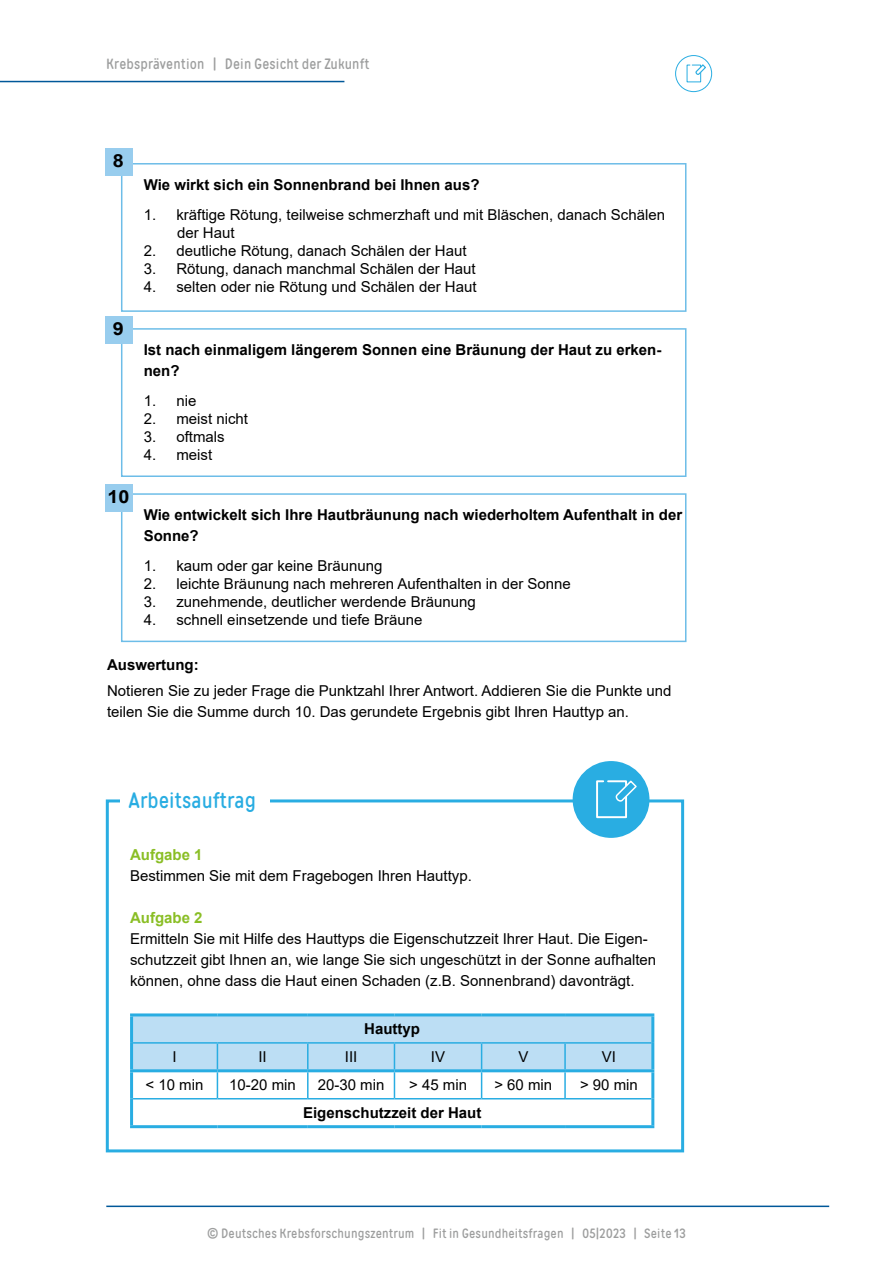
<style>
.page{position:relative;width:893px;height:1263px;background:#fff}
.page>*{position:absolute;margin:0;border:0;box-sizing:border-box;transform-origin:0 0}
.t1{font:22.5px "Matias";color:#29ade2}
.t2{font:700 18px "Arial";color:#000;scale:1.1 1}
.t3{font:700 15.15px "Arial";color:#8abe25}
.t4{font:15px/21px "Arial";color:#000}
.t5{font:700 15px/21px "Arial";color:#000}
.t6{font:15px "Matias";letter-spacing:.01em;color:#9d9e9e}
.t7{font:13.5px "Matias";letter-spacing:.01em;color:#9d9e9e}
</style>
<div class="page">
<hr style="left:106px;top:1205px;width:723px;height:2px;background:#005899">
<hr style="left:0;top:81px;width:344px;height:1px;background:#005899">
<div style="left:121px;top:163px;width:565px;height:149px;border:2px solid #6dbde8"></div>
<div style="left:106px;top:148px;width:27px;height:27px;background:#98cdee"></div>
<div style="left:121px;top:328px;width:565px;height:149px;border:2px solid #6dbde8"></div>
<div style="left:106px;top:316px;width:27px;height:27px;background:#98cdee"></div>
<div style="left:121px;top:493px;width:565px;height:149px;border:2px solid #6dbde8"></div>
<div style="left:106px;top:484px;width:27px;height:27px;background:#98cdee"></div>
<svg style="left:133px;top:1016px;width:518px;height:82px"></svg>
<hr style="left:564px;top:1072px;width:2px;height:26px;background:#29ade2">
<hr style="left:133px;top:1098px;width:84px;height:1px;background:#29ade2">
<hr style="left:217px;top:1098px;width:91px;height:1px;background:#29ade2">
<hr style="left:308px;top:1098px;width:86px;height:1px;background:#29ade2">
<hr style="left:394px;top:1098px;width:88px;height:1px;background:#29ade2">
<hr style="left:482px;top:1098px;width:83px;height:1px;background:#29ade2">
<hr style="left:565px;top:1098px;width:86px;height:1px;background:#29ade2">
<hr style="left:130px;top:1072px;width:3px;height:27px;background:#29ade2">
<hr style="left:651px;top:1072px;width:3px;height:27px;background:#29ade2">
<hr style="left:130px;top:1099px;width:3px;height:26px;background:#29ade2">
<hr style="left:651px;top:1099px;width:3px;height:26px;background:#29ade2">
<hr style="left:130px;top:1125px;width:87px;height:3px;background:#29ade2">
<hr style="left:217px;top:1125px;width:91px;height:3px;background:#29ade2">
<hr style="left:308px;top:1125px;width:86px;height:3px;background:#29ade2">
<hr style="left:394px;top:1125px;width:88px;height:3px;background:#29ade2">
<hr style="left:482px;top:1125px;width:83px;height:3px;background:#29ade2">
<hr style="left:565px;top:1125px;width:89px;height:3px;background:#29ade2">
<hr style="left:130px;top:1013px;width:87px;height:3px;background:#29ade2">
<hr style="left:130px;top:1016px;width:3px;height:27px;background:#29ade2">
<hr style="left:217px;top:1013px;width:91px;height:3px;background:#29ade2">
<hr style="left:308px;top:1013px;width:86px;height:3px;background:#29ade2">
<hr style="left:394px;top:1013px;width:88px;height:3px;background:#29ade2">
<hr style="left:482px;top:1013px;width:83px;height:3px;background:#29ade2">
<hr style="left:565px;top:1013px;width:89px;height:3px;background:#29ade2">
<hr style="left:651px;top:1016px;width:3px;height:27px;background:#29ade2">
<hr style="left:130px;top:1043px;width:3px;height:26px;background:#29ade2">
<hr style="left:651px;top:1043px;width:3px;height:26px;background:#29ade2">
<hr style="left:130px;top:1069px;width:87px;height:3px;background:#29ade2">
<hr style="left:217px;top:1069px;width:91px;height:3px;background:#29ade2">
<hr style="left:308px;top:1069px;width:86px;height:3px;background:#29ade2">
<hr style="left:394px;top:1069px;width:88px;height:3px;background:#29ade2">
<hr style="left:482px;top:1069px;width:83px;height:3px;background:#29ade2">
<hr style="left:565px;top:1069px;width:89px;height:3px;background:#29ade2">
<div style="left:106px;top:799px;width:578px;height:353px;border:3px solid #29ade2"></div>
<div style="left:573px;top:761px;width:76px;height:77px;background:#29ade2;border-radius:50%"></div>
<svg style="left:596px;top:780px;width:41px;height:39px"></svg>
<div style="left:120px;top:787px;width:149px;height:27px;background:#fff"></div>
<div style="left:675px;top:55px;width:37px;height:37px;background:#fff;border:1px solid #29ade2;border-radius:50%"></div>
<svg style="left:686px;top:64px;width:20px;height:19px"></svg>
<p class="t6" style="left:106px;top:55px;width:265px">Krebsprävention | Dein Gesicht der Zukunft</p>
<p class="t2" style="left:113px;top:148px;width:12px">8</p>
<p class="t2" style="left:113px;top:316px;width:12px">9</p>
<p class="t2" style="left:107px;top:484px;width:22px">10</p>
<p class="t5" style="left:144px;top:174px;width:337px">Wie wirkt sich ein Sonnenbrand bei Ihnen aus?</p>
<p class="t4" style="left:177px;top:206px;width:489px;line-height:18px;text-indent:-33px">1. kräftige Rötung, teilweise schmerzhaft und mit Bläschen, danach Schälen der Haut</p>
<p class="t4" style="left:144px;top:240px;width:324px">2. deutliche Rötung, danach Schälen der Haut</p>
<p class="t4" style="left:144px;top:258px;width:334px">3. Rötung, danach manchmal Schälen der Haut</p>
<p class="t4" style="left:144px;top:276px;width:334px">4. selten oder nie Rötung und Schälen der Haut</p>
<p class="t5" style="left:144px;top:339px;width:519px">Ist nach einmaligem längerem Sonnen eine Bräunung der Haut zu erken&shy;nen?</p>
<p class="t4" style="left:144px;top:390px;width:54px">1. nie</p>
<p class="t4" style="left:144px;top:408px;width:106px">2. meist nicht</p>
<p class="t4" style="left:144px;top:426px;width:83px">3. oftmals</p>
<p class="t4" style="left:144px;top:444px;width:70px">4. meist</p>
<p class="t5" style="left:144px;top:504px;width:540px">Wie entwickelt sich Ihre Hautbräunung nach wiederholtem Aufenthalt in der<br>Sonne?</p>
<p class="t4" style="left:144px;top:555px;width:240px">1. kaum oder gar keine Bräunung</p>
<p class="t4" style="left:144px;top:573px;width:429px">2. leichte Bräunung nach mehreren Aufenthalten in der Sonne</p>
<p class="t4" style="left:144px;top:591px;width:334px">3. zunehmende, deutlicher werdende Bräunung</p>
<p class="t4" style="left:144px;top:609px;width:280px">4. schnell einsetzende und tiefe Bräune</p>
<p class="t5" style="left:107px;top:655px;width:93px">Auswertung:</p>
<p class="t4" style="left:107px;top:680px;width:566px">Notieren Sie zu jeder Frage die Punktzahl Ihrer Antwort. Addieren Sie die Punkte und teilen Sie die Summe durch 10. Das gerundete Ergebnis gibt Ihren Hauttyp an.</p>
<h1 class="t1" style="left:129px;top:786px;width:129px">Arbeitsauftrag</h1>
<p class="t3" style="left:130px;top:844px;width:74px">Aufgabe 1</p>
<p class="t4" style="left:130px;top:865px;width:343px">Bestimmen Sie mit dem Fragebogen Ihren Hauttyp.</p>
<p class="t3" style="left:130px;top:907px;width:74px">Aufgabe 2</p>
<p class="t4" style="left:130px;top:928px;width:528px">Ermitteln Sie mit Hilfe des Hauttyps die Eigenschutzzeit Ihrer Haut. Die Eigen&shy;schutzzeit gibt Ihnen an, wie lange Sie sich ungeschützt in der Sonne aufhalten können, ohne dass die Haut einen Schaden (z.B. Sonnenbrand) davonträgt.</p>
<p class="t5" style="left:364px;top:1019px;width:57px">Hauttyp</p>
<p class="t4" style="left:172px;top:1046px;width:6px">I</p>
<p class="t4" style="left:258px;top:1046px;width:10px">II</p>
<p class="t4" style="left:345px;top:1046px;width:14px">III</p>
<p class="t4" style="left:431px;top:1046px;width:16px">IV</p>
<p class="t4" style="left:518px;top:1046px;width:12px">V</p>
<p class="t4" style="left:602px;top:1046px;width:16px">VI</p>
<p class="t4" style="left:146px;top:1074px;width:59px">&lt; 10 min</p>
<p class="t4" style="left:229px;top:1074px;width:68px">10-20 min</p>
<p class="t4" style="left:318px;top:1074px;width:68px">20-30 min</p>
<p class="t4" style="left:409px;top:1074px;width:59px">&gt; 45 min</p>
<p class="t4" style="left:494px;top:1074px;width:59px">&gt; 60 min</p>
<p class="t4" style="left:580px;top:1074px;width:59px">&gt; 90 min</p>
<p class="t5" style="left:303px;top:1102px;width:180px">Eigenschutzzeit der Haut</p>
<p class="t7" style="left:207px;top:1225px;width:480px">© Deutsches Krebsforschungszentrum | Fit in Gesundheitsfragen | 05|2023 | Seite 13</p>
</div>
